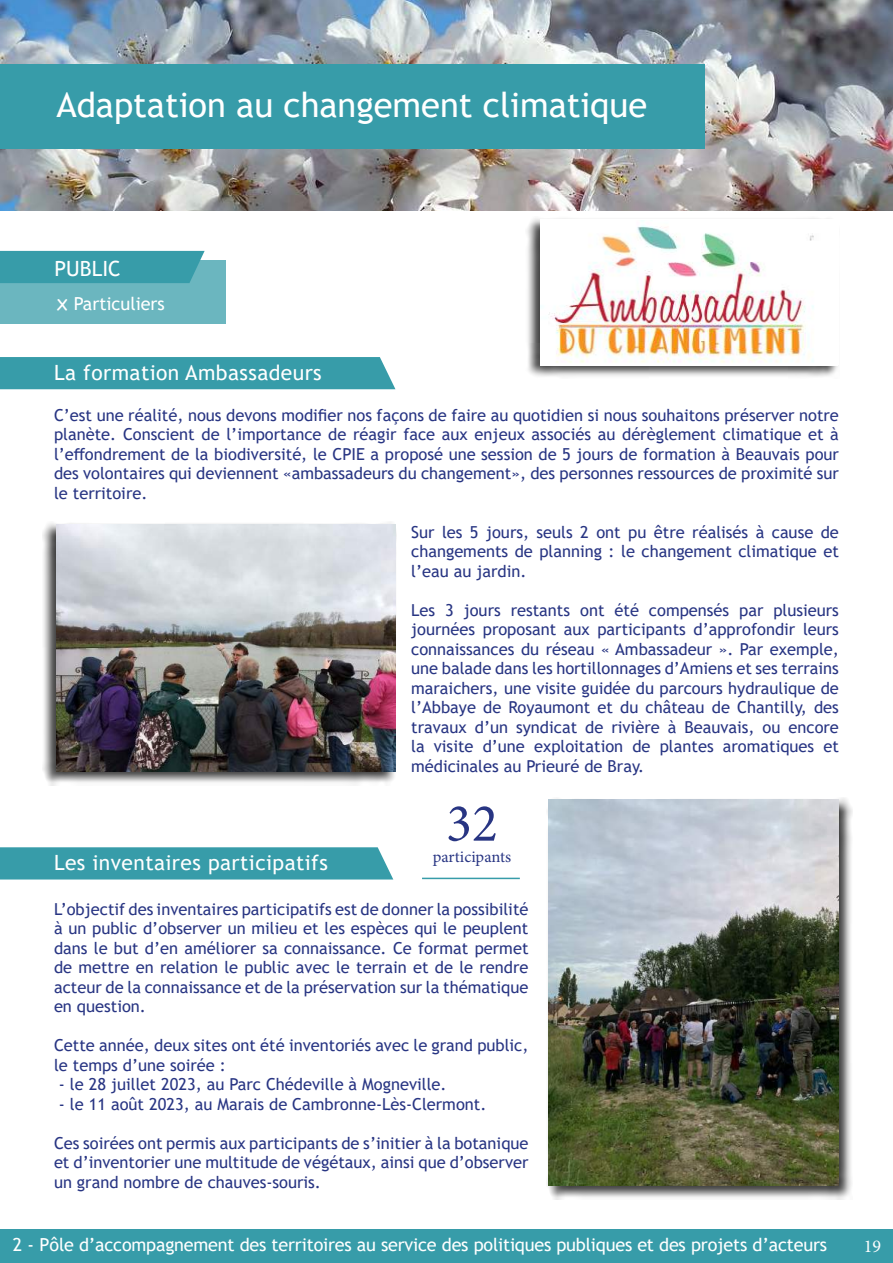
<style>
.page{position:relative;width:893px;height:1263px;background:#fff}
.page>*{position:absolute;margin:0;border:0;box-sizing:border-box;transform-origin:0 0}
.t1{font:54px "Minion Pro";color:#283583}
.t2{font:34.5px "Trebuchet MS";color:#fff}
.t3{font:21px "Trebuchet MS";letter-spacing:.02em;color:#fff}
.t4{font:18px "Trebuchet MS";letter-spacing:-.01em;color:#fff}
.t5{font:18px "Minion Pro";color:#fff}
.t6{font:16.5px/19.5px "Trebuchet MS";color:#283583;text-align:justify}
.t7{font:16.5px "Minion Pro";color:#283583}
.s1{font-family:"Comic Sans MS"}
</style>
<div class="page">
<div style="left:0;top:1229px;width:893px;height:34px;background:#379ca9"></div>
<div style="left:0;top:847px;width:393px;height:32px;background:#379ca9"></div>
<div style="left:0;top:357px;width:395px;height:32px;background:#379ca9"></div>
<img style="left:0;top:0;width:893px;height:210px">
<div style="left:0;top:260px;width:226px;height:63px;background:#6bb6bf"></div>
<div style="left:0;top:251px;width:205px;height:32px;background:#379ca9"></div>
<hr style="left:422px;top:878px;width:98px;height:1px;background:#379ca9">
<div style="left:525px;top:216px;width:315px;height:162px;background:#000;opacity:.75"></div>
<img style="left:541px;top:220px;width:297px;height:146px">
<div style="left:42px;top:522px;width:355px;height:264px;background:#000;opacity:.75"></div>
<img style="left:56px;top:524px;width:339px;height:248px">
<div style="left:546px;top:797px;width:307px;height:403px;background:#000;opacity:.75"></div>
<img style="left:549px;top:799px;width:290px;height:386px">
<div style="left:0;top:65px;width:704px;height:84px;background:#379ca9"></div>
<h2 class="t2" style="left:56px;top:83px;width:592px">Adaptation au changement climatique</h2>
<p class="t3" style="left:55px;top:255px;width:68px">PUBLIC</p>
<p class="t4" style="left:57px;top:292px;width:110px"><span class="s1">ʰ</span> Particuliers</p>
<p class="t3" style="left:54px;top:359px;width:269px">La formation Ambassadeurs</p>
<p class="t6" style="left:54px;top:405px;width:786px">C’est une réalité, nous devons modifier nos façons de faire au quotidien si nous souhaitons préserver notre planète. Conscient de l’importance de réagir face aux enjeux associés au dérèglement climatique et à l’effondrement de la biodiversité, le CPIE a proposé une session de 5 jours de formation à Beauvais pour des volontaires qui deviennent «ambassadeurs du changement», des personnes ressources de proximité sur le territoire.</p>
<p class="t6" style="left:411px;top:522px;width:429px">Sur les 5 jours, seuls 2 ont pu être réalisés à cause de changements de planning : le changement climatique et l’eau au jardin.</p>
<p class="t6" style="left:411px;top:600px;width:429px">Les 3 jours restants ont été compensés par plusieurs journées proposant aux participants d’approfondir leurs connaissances du réseau « Ambassadeur ». Par exemple, une balade dans les hortillonnages d’Amiens et ses terrains maraichers, une visite guidée du parcours hydraulique de l’Abbaye de Royaumont et du château de Chantilly, des travaux d’un syndicat de rivière à Beauvais, ou encore la visite d’une exploitation de plantes aromatiques et médicinales au Prieuré de Bray.</p>
<h1 class="t1" style="left:446px;top:787px;width:53px">32</h1>
<p class="t7" style="left:433px;top:846px;width:80px">participants</p>
<p class="t3" style="left:54px;top:849px;width:275px">Les inventaires participatifs</p>
<p class="t6" style="left:54px;top:899px;width:476px">L’objectif des inventaires participatifs est de donner la possibilité à un public d’observer un milieu et les espèces qui le peuplent dans le but d’en améliorer sa connaissance. Ce format permet de mettre en relation le public avec le terrain et de le rendre acteur de la connaissance et de la préservation sur la thématique en question.</p>
<p class="t6" style="left:54px;top:1035px;width:476px">Cette année, deux sites ont été inventoriés avec le grand public, le temps d’une soirée :</p>
<p class="t6" style="left:59px;top:1075px;width:389px">- le 28 juillet 2023, au Parc Chédeville à Mogneville.</p>
<p class="t6" style="left:59px;top:1094px;width:429px">- le 11 août 2023, au Marais de Cambronne-Lès-Clermont.</p>
<p class="t6" style="left:54px;top:1133px;width:476px">Ces soirées ont permis aux participants de s’initier à la botanique et d’inventorier une multitude de végétaux, ainsi que d’observer un grand nombre de chauves-souris.</p>
<p class="t4" style="left:13px;top:1233px;width:816px">2 - Pôle d’accompagnement des territoires au service des politiques publiques et des projets d’acteurs</p>
<p class="t5" style="left:864px;top:1234px;width:19px">19</p>
</div>
